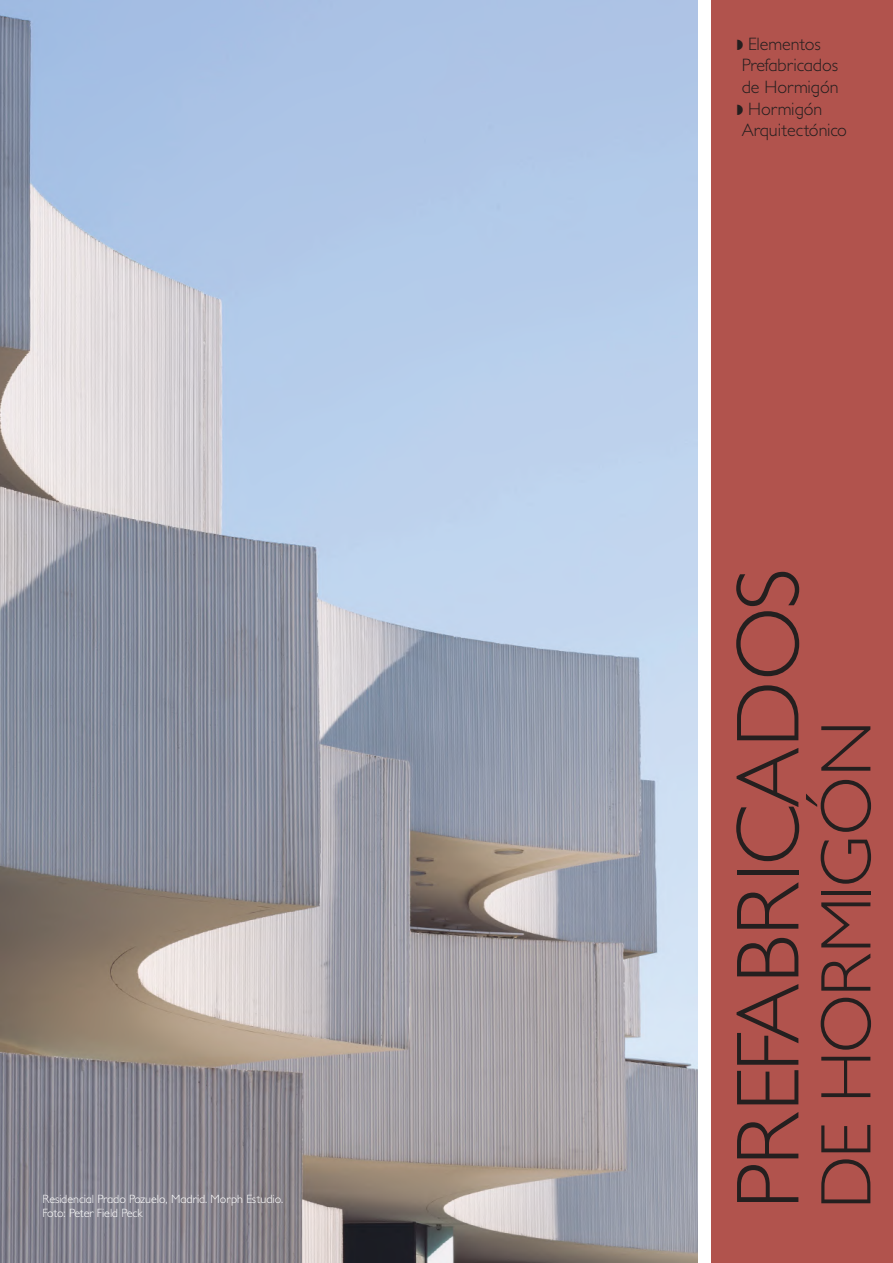
<style>
.page{position:relative;width:893px;height:1263px;background:#fff}
.page>*{position:absolute;margin:0;border:0;box-sizing:border-box;transform-origin:0 0}
.t1{font:300 90px "Petita";letter-spacing:-.03em;color:#241f1f}
.t2{font:300 72px "Petita";letter-spacing:-.03em;color:#241f1f}
.t3{font:300 18px "Petita";color:#241f1f}
.t4{font:300 12px/14.4px "Petita";color:#fff}
</style>
<div class="page">
<img style="left:0;top:0;width:697px;height:1263px">
<div style="left:712px;top:0;width:181px;height:1263px;background:#b1534d"></div>
<p class="t4" style="left:43px;top:1192px;width:242px">Residencial Prado Pozuelo, Madrid. Morph Estudio.<br>Foto: Peter Field Peck</p>
<h3 class="t3" style="left:748px;top:33px;width:74px">Elementos</h3>
<h3 class="t3" style="left:742px;top:55px;width:98px">Prefabricados</h3>
<h3 class="t3" style="left:742px;top:76px;width:98px">de Hormigón</h3>
<h3 class="t3" style="left:748px;top:98px;width:76px">Hormigón</h3>
<h3 class="t3" style="left:742px;top:120px;width:107px">Arquitectónico</h3>
<h1 class="t1" style="left:716px;top:1209px;width:642px;rotate:-90deg">PREFABRICADOS</h1>
<h2 class="t2" style="left:804px;top:1209px;width:490px;rotate:-90deg">DE HORMIGÓN</h2>
</div>
